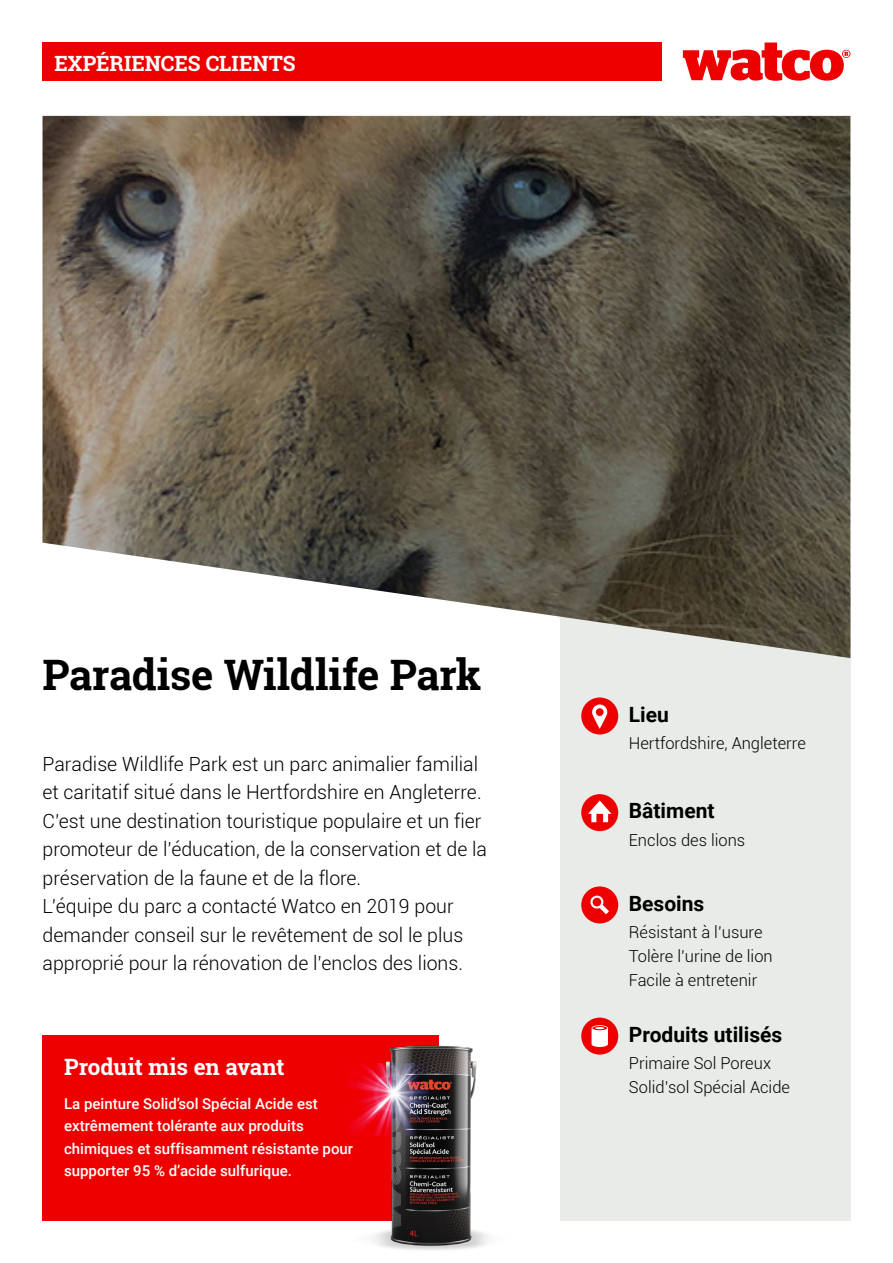
<style>
.page{position:relative;width:893px;height:1263px;background:#fff}
.page>*{position:absolute;margin:0;border:0;box-sizing:border-box;transform-origin:0 0}
.t1{font:700 42px "Roboto Slab";letter-spacing:-.01em;color:#000}
.t2{font:700 22.5px "Roboto Slab";letter-spacing:-.005em;color:#fff}
.t3{font:700 21px "Roboto";color:#000}
.t4{font:700 21px "Roboto Slab";color:#fff}
.t5{font:300 19.5px/28.5px "Roboto";color:#000}
.t6{font:300 16.5px "Roboto";color:#000}
.t7{font:500 15px/22.5px "Roboto";color:#fff}
</style>
<div class="page">
<div style="left:43px;top:43px;width:619px;height:38px;background:#e00"></div>
<div style="left:43px;top:1035px;width:396px;height:185px;background:#e00"></div>
<img style="left:351px;top:1045px;width:137px;height:205px">
<svg style="left:683px;top:43px;width:167px;height:38px"></svg>
<div style="left:560px;top:576px;width:290px;height:644px;background:#e8ebe8"></div>
<img style="left:43px;top:116px;width:807px;height:542px">
<div style="left:581px;top:697px;width:37px;height:37px;background:#e00;border-radius:50%"></div>
<svg style="left:592px;top:704px;width:15px;height:25px"></svg>
<div style="left:581px;top:794px;width:37px;height:37px;background:#e00;border-radius:50%"></div>
<svg style="left:588px;top:800px;width:23px;height:22px"></svg>
<div style="left:581px;top:886px;width:37px;height:37px;background:#e00;border-radius:50%"></div>
<svg style="left:590px;top:895px;width:19px;height:19px"></svg>
<div style="left:581px;top:1017px;width:37px;height:37px;background:#e00;border-radius:50%"></div>
<svg style="left:592px;top:1025px;width:16px;height:22px"></svg>
<img style="left:347px;top:1063px;width:81px;height:72px">
<p class="t4" style="left:54px;top:49px;width:243px">EXPÉRIENCES CLIENTS</p>
<p class="t1" style="left:43px;top:645px;width:440px">Paradise Wildlife Park</p>
<p class="t5" style="left:43px;top:749px;width:446px">Paradise Wildlife Park est un parc animalier familial et caritatif situé dans le Hertfordshire en Angleterre.<br>C’est une destination touristique populaire et un fier promoteur de l’éducation, de la conservation et de la préservation de la faune et de la flore.<br>L’équipe du parc a contacté Watco en 2019 pour demander conseil sur le revêtement de sol le plus approprié pour la rénovation de l’enclos des lions.</p>
<p class="t2" style="left:64px;top:1051px;width:222px">Produit mis en avant</p>
<p class="t7" style="left:64px;top:1092px;width:291px">La peinture Solid’sol Spécial Acide est extrêmement tolérante aux produits chimiques et suffisamment résistante pour supporter 95 % d’acide sulfurique.</p>
<p class="t3" style="left:629px;top:699px;width:42px">Lieu</p>
<p class="t6" style="left:629px;top:732px;width:178px">Hertfordshire, Angleterre</p>
<p class="t3" style="left:629px;top:796px;width:87px">Bâtiment</p>
<p class="t6" style="left:629px;top:828px;width:118px">Enclos des lions</p>
<p class="t3" style="left:629px;top:888px;width:77px">Besoins</p>
<p class="t6" style="left:629px;top:920px;width:135px">Résistant à l’usure</p>
<p class="t6" style="left:629px;top:944px;width:145px">Tolère l’urine de lion</p>
<p class="t6" style="left:629px;top:968px;width:130px">Facile à entretenir</p>
<p class="t3" style="left:629px;top:1019px;width:155px">Produits utilisés</p>
<p class="t6" style="left:629px;top:1052px;width:144px">Primaire Sol Poreux</p>
<p class="t6" style="left:629px;top:1076px;width:163px">Solid’sol Spécial Acide</p>
</div>
